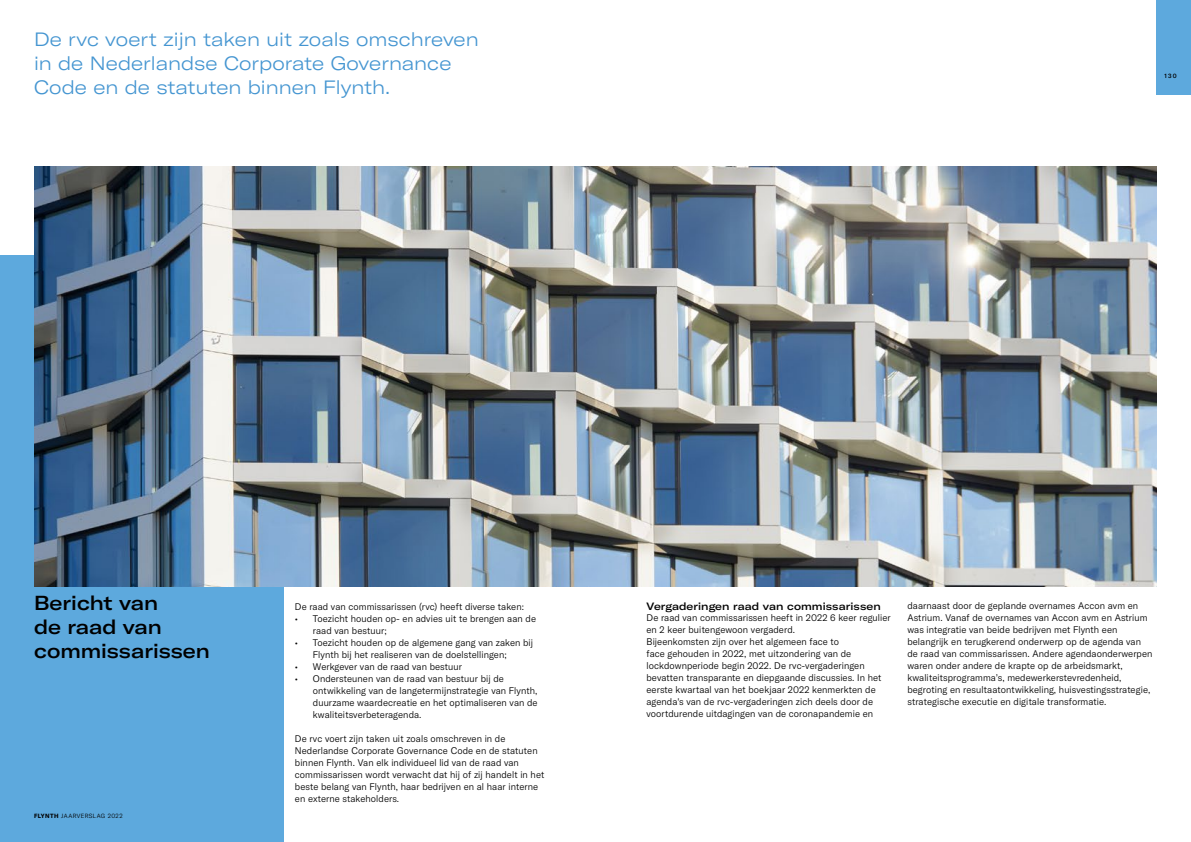
<style>
.page{position:relative;width:1191px;height:842px;background:#fff}
.page>*{position:absolute;margin:0;border:0;box-sizing:border-box;transform-origin:0 0}
.t1{font:500 expanded 20px/24px "GT America";color:#000}
.t2{font:300 expanded 19px/24px "GT America";color:#4495d1}
.t3{font:500 expanded 10.5px "GT America";letter-spacing:.01em;color:#000}
.t4{font:300 9.5px/12px "GT America";letter-spacing:.01em;color:#000}
.t5{font:300 6px "GT America";letter-spacing:.075em;color:#000}
.t6{font:500 6px "GT America";color:#000}
.s1{font-weight:700}
</style>
<div class="page">
<div style="left:1157px;top:0;width:34px;height:94px;background:#5da9dd"></div>
<div style="left:0;top:255px;width:283px;height:587px;background:#5da9dd"></div>
<img style="left:34px;top:166px;width:1123px;height:420px">
<h2 class="t2" style="left:34px;top:27px;width:446px">De rvc voert zijn taken uit zoals omschreven in de Nederlandse Corporate Governance<br>Code en de statuten binnen Flynth.</h2>
<p class="t6" style="left:1164px;top:73px;width:14px">130</p>
<h1 class="t1" style="left:34px;top:591px;width:177px">Bericht van<br>de raad van commissarissen</h1>
<p class="t5" style="left:34px;top:813px;width:90px"><span class="s1">FLYNTH</span> JAARVERSLAG 2022</p>
<p class="t4" style="left:295px;top:601px;width:230px">De raad van commissarissen (rvc) heeft diverse taken:</p>
<p class="t4" style="left:313px;top:613px;width:225px;text-indent:-18px">• Toezicht houden op- en advies uit te brengen aan de raad van bestuur;</p>
<p class="t4" style="left:313px;top:637px;width:222px;text-indent:-18px">• Toezicht houden op de algemene gang van zaken bij<br>Flynth bij het realiseren van de doelstellingen;</p>
<p class="t4" style="left:295px;top:661px;width:169px">• Werkgever van de raad van bestuur</p>
<p class="t4" style="left:313px;top:673px;width:226px;text-indent:-18px">• Ondersteunen van de raad van bestuur bij de ontwikkeling van de langetermijnstrategie van Flynth, duurzame waardecreatie en het optimaliseren van de kwaliteitsverbeteragenda.</p>
<p class="t4" style="left:295px;top:733px;width:251px">De rvc voert zijn taken uit zoals omschreven in de Nederlandse Corporate Governance Code en de statuten binnen Flynth. Van elk individueel lid van de raad van commissarissen wordt verwacht dat hij of zij handelt in het beste belang van Flynth, haar bedrijven en al haar interne en externe stakeholders.</p>
<p class="t3" style="left:646px;top:600px;width:236px">Vergaderingen raad van commissarissen</p>
<p class="t4" style="left:646px;top:612px;width:246px">De raad van commissarissen heeft in 2022 6 keer regulier en 2 keer buitengewoon vergaderd.<br>Bijeenkomsten zijn over het algemeen face to<br>face gehouden in 2022, met uitzondering van de lockdownperiode begin 2022. De rvc-vergaderingen bevatten transparante en diepgaande discussies. In het eerste kwartaal van het boekjaar 2022 kenmerkten de agenda's van de rvc-vergaderingen zich deels door de voortdurende uitdagingen van de coronapandemie en</p>
<p class="t4" style="left:907px;top:600px;width:246px">daarnaast door de geplande overnames Accon avm en Astrium. Vanaf de overnames van Accon avm en Astrium was integratie van beide bedrijven met Flynth een belangrijk en terugkerend onderwerp op de agenda van de raad van commissarissen. Andere agendaonderwerpen waren onder andere de krapte op de arbeidsmarkt, kwaliteitsprogramma’s, medewerkerstevredenheid, begroting en resultaatontwikkeling, huisvestingsstrategie, strategische executie en digitale transformatie.</p>
</div>
